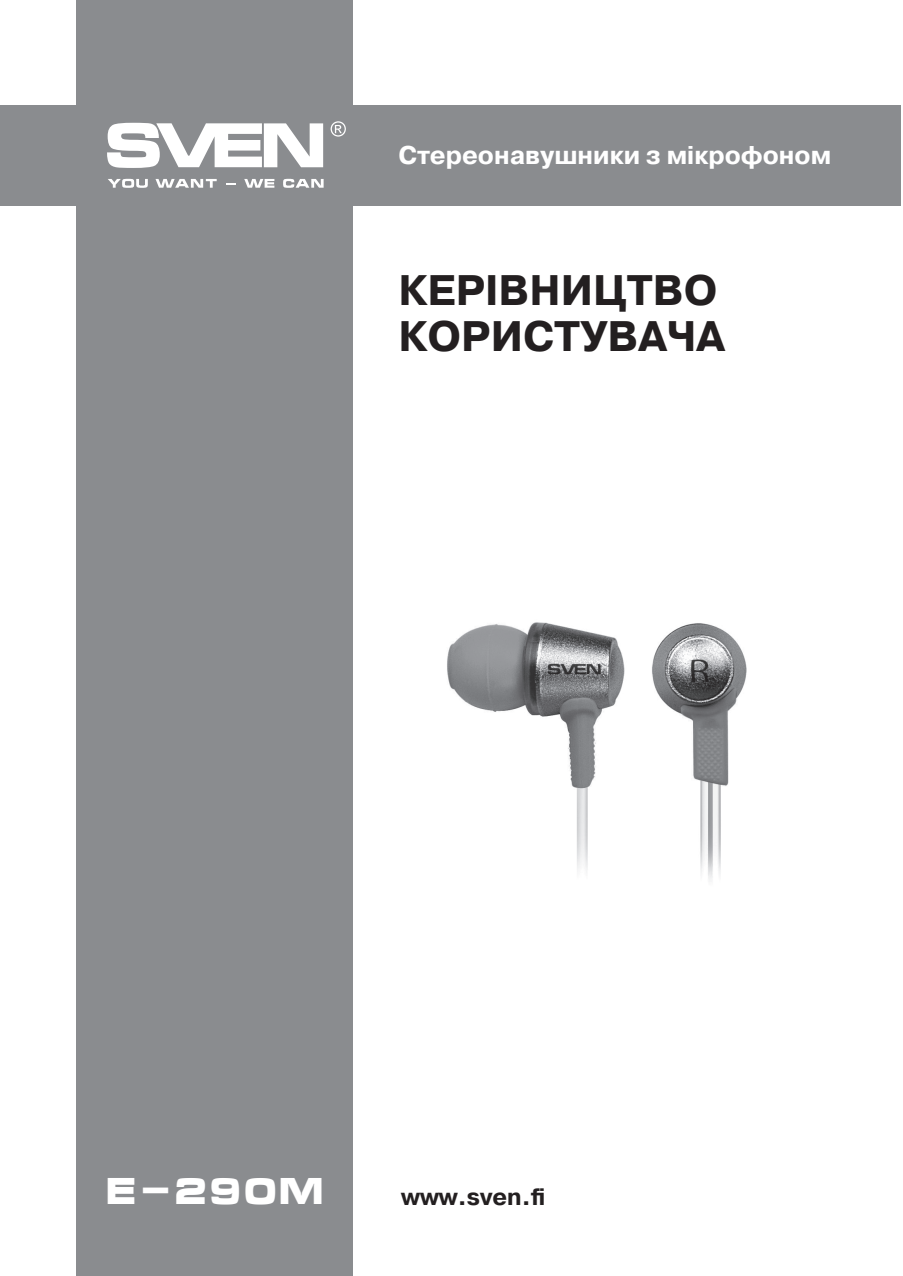
<style>
.page{position:relative;width:903px;height:1276px;background:#fff}
.page>*{position:absolute;margin:0;border:0;box-sizing:border-box;transform-origin:0 0}
.t1{font:700 42.6px/45.9px "Pragmatica";color:#231f20}
.t2{font:700 36.3px "Micra";color:#fff;scale:.95 1}
.t3{font:700 25.5px "Pragmatica";color:#fff}
.t4{font:700 23.7px "Pragmatica";color:#231f20}
</style>
<div class="page">
<div style="left:76px;top:1px;width:277px;height:1275px;background:#8a8c8f"></div>
<div style="left:0;top:105px;width:900px;height:100px;background:#8a8c8f"></div>
<svg style="left:107px;top:123px;width:216px;height:45px"></svg>
<svg style="left:331px;top:121px;width:15px;height:16px"></svg>
<svg style="left:108px;top:179px;width:40px;height:9px"></svg>
<svg style="left:155px;top:179px;width:62px;height:9px"></svg>
<svg style="left:226px;top:183px;width:10px;height:2px"></svg>
<svg style="left:244px;top:179px;width:30px;height:9px"></svg>
<svg style="left:283px;top:179px;width:41px;height:9px"></svg>
<img style="left:447px;top:622px;width:300px;height:259px">
<p class="t3" style="left:398px;top:138px;width:434px">Стереонавушники з мікрофоном</p>
<h1 class="t1" style="left:399px;top:268px;width:328px">КЕРІВНИЦТВО<br>КОРИСТУВАЧА</h1>
<h2 class="t2" style="left:105px;top:1172px;width:233px">e-290m</h2>
<p class="t4" style="left:401px;top:1181px;width:146px">www.sven.fi</p>
</div>
